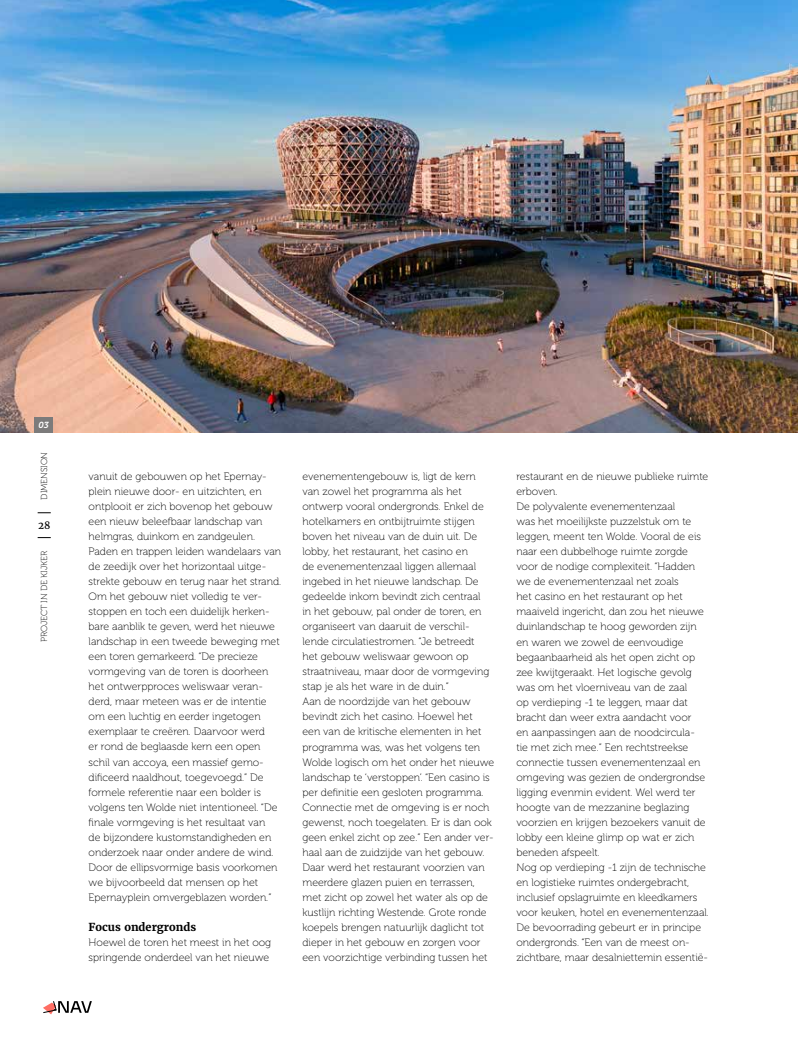
<style>
.page{position:relative;width:798px;height:1053px;background:#fff}
.page>*{position:absolute;margin:0;border:0;box-sizing:border-box;transform-origin:0 0}
.t1{font:700 11px "Merriweather";color:#000}
.t2{font:10.62px/15px "Museo 100";color:#000}
.t3{font:10px "Merriweather";color:#000}
.t4{font:8.75px "Museo 100";color:#000}
.t5{font:italic 8.75px "Museo 700";color:#fff}
</style>
<div class="page">
<svg style="left:38px;top:512px;width:13px;height:1px"></svg>
<svg style="left:38px;top:537px;width:13px;height:1px"></svg>
<svg style="left:43px;top:1001px;width:49px;height:13px"></svg>
<img style="left:0;top:0;width:797px;height:433px">
<div style="left:35px;top:417px;width:18px;height:15px;background:#7c7b7b"></div>
<p class="t5" style="left:39px;top:420px;width:12px">03</p>
<p class="t4" style="left:39px;top:499px;width:49px;rotate:-90deg">DIMENSION</p>
<p class="t3" style="left:38px;top:519px;width:14px">28</p>
<p class="t4" style="left:39px;top:642px;width:93px;rotate:-90deg">PROJECT IN DE KIJKER</p>
<p class="t2" style="left:89px;top:469px;width:194px">vanuit de gebouwen op het Epernay&shy;plein nieuwe door- en uitzichten, en ontplooit er zich bovenop het gebouw een nieuw beleefbaar landschap van helmgras, duinkom en zandgeulen.<br>Paden en trappen leiden wandelaars van de zeedijk over het horizontaal uitge&shy;strekte gebouw en terug naar het strand.<br>Om het gebouw niet volledig te ver&shy;stoppen en toch een duidelijk herken&shy;bare aanblik te geven, werd het nieuwe landschap in een tweede beweging met een toren gemarkeerd. “De precieze vormgeving van de toren is doorheen het ontwerpproces weliswaar veran&shy;derd, maar meteen was er de intentie om een luchtig en eerder ingetogen exemplaar te creëren. Daarvoor werd<br>er rond de beglaasde kern een open schil van accoya, een massief gemo&shy;dificeerd naaldhout, toegevoegd.” De formele referentie naar een bolder is volgens ten Wolde niet intentioneel. “De finale vormgeving is het resultaat van<br>de bijzondere kustomstandigheden en onderzoek naar onder andere de wind.<br>Door de ellipsvormige basis voorkomen we bijvoorbeeld dat mensen op het Epernayplein omvergeblazen worden.”</p>
<p class="t1" style="left:89px;top:919px;width:109px">Focus ondergronds</p>
<p class="t2" style="left:89px;top:934px;width:184px">Hoewel de toren het meest in het oog springende onderdeel van het nieuwe</p>
<p class="t2" style="left:302px;top:469px;width:193px">evenementengebouw is, ligt de kern van zowel het programma als het ontwerp vooral ondergronds. Enkel de hotelkamers en ontbijtruimte stijgen boven het niveau van de duin uit. De lobby, het restaurant, het casino en<br>de evenementenzaal liggen allemaal ingebed in het nieuwe landschap. De gedeelde inkom bevindt zich centraal<br>in het gebouw, pal onder de toren, en organiseert van daaruit de verschil&shy;lende circulatiestromen. “Je betreedt<br>het gebouw weliswaar gewoon op straatniveau, maar door de vormgeving stap je als het ware in de duin.”<br>Aan de noordzijde van het gebouw bevindt zich het casino. Hoewel het<br>een van de kritische elementen in het programma was, was het volgens ten Wolde logisch om het onder het nieuwe landschap te ‘verstoppen’. “Een casino is per definitie een gesloten programma.<br>Connectie met de omgeving is er noch gewenst, noch toegelaten. Er is dan ook geen enkel zicht op zee.” Een ander ver&shy;haal aan de zuidzijde van het gebouw.<br>Daar werd het restaurant voorzien van meerdere glazen puien en terrassen, met zicht op zowel het water als op de kustlijn richting Westende. Grote ronde koepels brengen natuurlijk daglicht tot dieper in het gebouw en zorgen voor een voorzichtige verbinding tussen het</p>
<p class="t2" style="left:516px;top:469px;width:194px">restaurant en de nieuwe publieke ruimte erboven.<br>De polyvalente evenementenzaal<br>was het moeilijkste puzzelstuk om te leggen, meent ten Wolde. Vooral de eis naar een dubbelhoge ruimte zorgde voor de nodige complexiteit. “Hadden we de evenementenzaal net zoals<br>het casino en het restaurant op het maaiveld ingericht, dan zou het nieuwe duinlandschap te hoog geworden zijn en waren we zowel de eenvoudige begaanbaarheid als het open zicht op zee kwijtgeraakt. Het logische gevolg was om het vloerniveau van de zaal<br>op verdieping -1 te leggen, maar dat bracht dan weer extra aandacht voor<br>en aanpassingen aan de noodcircula&shy;tie met zich mee.” Een rechtstreekse connectie tussen evenementenzaal en omgeving was gezien de ondergrondse ligging evenmin evident. Wel werd ter hoogte van de mezzanine beglazing voorzien en krijgen bezoekers vanuit de lobby een kleine glimp op wat er zich beneden afspeelt.<br>Nog op verdieping -1 zijn de technische en logistieke ruimtes ondergebracht, inclusief opslagruimte en kleedkamers voor keuken, hotel en evenementenzaal.<br>De bevoorrading gebeurt er in principe ondergronds. “Een van de meest on&shy;zichtbare, maar desalniettemin essentië-</p>
</div>
